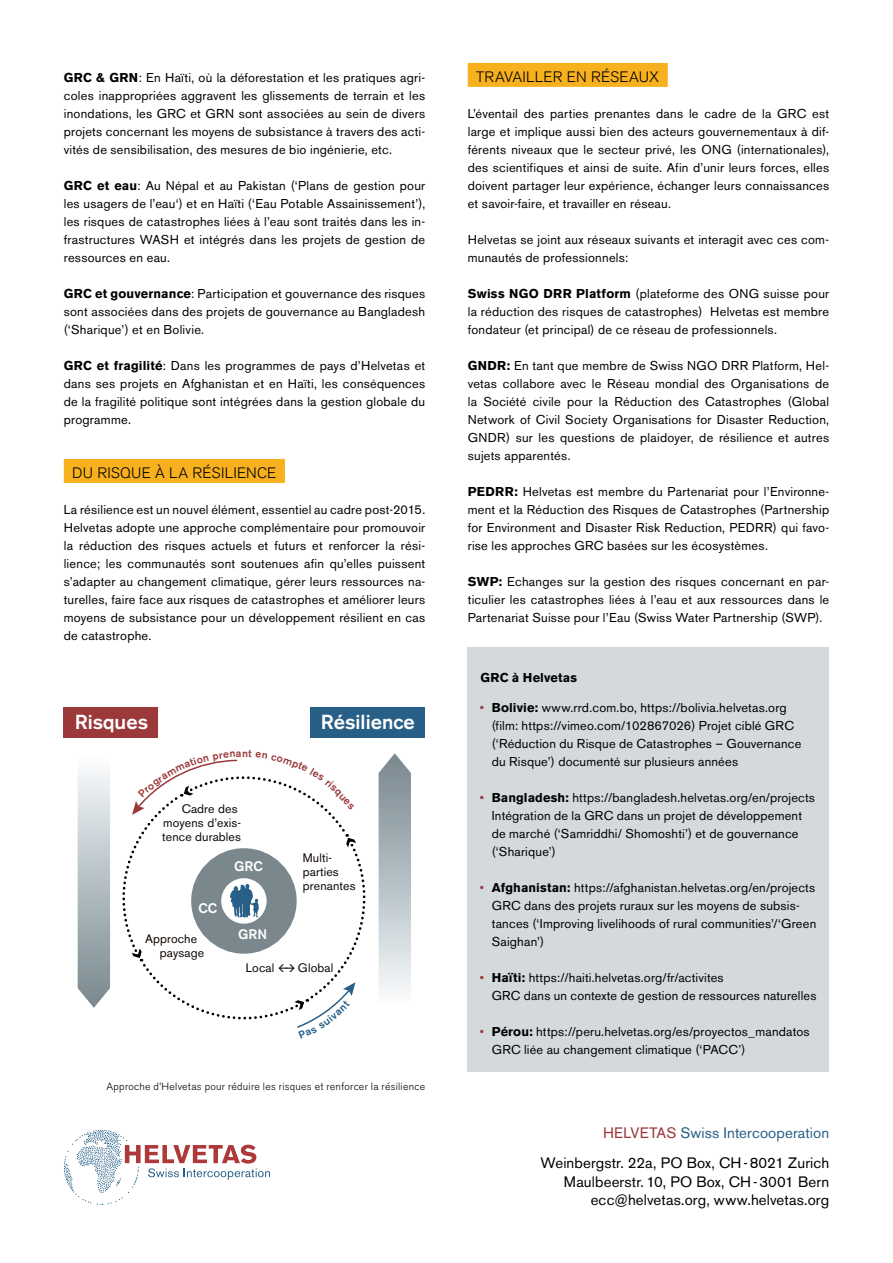
<style>
.page{position:relative;width:893px;height:1263px;background:#fff}
.page>*{position:absolute;margin:0;border:0;box-sizing:border-box;transform-origin:0 0}
.t1{font:500 20.1px "Akzidenz Grotesk BE";color:#fff}
.t2{font:15px/30.8px "Akzidenz Grotesk BE";letter-spacing:.01em;color:#000;text-align:right}
.t3{font:300 15px "Akzidenz Grotesk BE";letter-spacing:.015em;color:#000}
.t4{font:500 13.8px "Akzidenz Grotesk BE";color:#fff}
.t5{font:12.75px/18px "Akzidenz Grotesk BE";letter-spacing:.015em;color:#000;text-align:justify}
.t6{font:700 12.75px "Akzidenz Grotesk BE";letter-spacing:.015em;color:#000}
.t7{font:12.3px/13.8px "Akzidenz Grotesk BE";letter-spacing:.01em;color:#0e0702}
.t8{font:300 10.5px "Akzidenz Grotesk BE";letter-spacing:.025em;color:#000}
.s1{font-weight:700}
.s2{color:#9b383a}
.s3{color:#275f86}
</style>
<div class="page">
<div style="left:64px;top:459px;width:221px;height:24px;background:#f8b11e"></div>
<div style="left:468px;top:63px;width:200px;height:24px;background:#f8b11e"></div>
<div style="left:310px;top:707px;width:115px;height:30px;background:#275f86"></div>
<div style="left:64px;top:707px;width:94px;height:30px;background:#9b383a"></div>
<div style="left:468px;top:648px;width:361px;height:424px;background:#d4d9dc"></div>
<svg style="left:64px;top:1130px;width:206px;height:75px"></svg>
<svg style="left:78px;top:753px;width:333px;height:275px"></svg>
<p class="t5" style="left:64px;top:68px;width:363px"><span class="s1">GRC &amp; GRN</span>: En Haïti, où la déforestation et les pratiques agri&shy;coles inappropriées aggravent les glissements de terrain et les inondations, les GRC et GRN sont associées au sein de divers projets concernant les moyens de subsistance à travers des acti&shy;vités de sensibilisation, des mesures de bio ingénierie, etc.</p>
<p class="t5" style="left:64px;top:176px;width:363px"><span class="s1">GRC et eau</span>: Au Népal et au Pakistan (‘Plans de gestion pour les usagers de l’eau‘) et en Haïti (‘Eau Potable Assainissement’), les risques de catastrophes liées à l’eau sont traités dans les in&shy;frastructures WASH et intégrés dans les projets de gestion de ressources en eau.</p>
<p class="t5" style="left:64px;top:284px;width:363px"><span class="s1">GRC et gouvernance</span>: Participation et gouvernance des risques sont associées dans des projets de gouvernance au Bangladesh (‘Sharique’) et en Bolivie.</p>
<p class="t5" style="left:64px;top:356px;width:363px"><span class="s1">GRC et fragilité</span>: Dans les programmes de pays d’Helvetas et dans ses projets en Afghanistan et en Haïti, les conséquences de la fragilité politique sont intégrées dans la gestion globale du programme.</p>
<p class="t3" style="left:72px;top:464px;width:206px">DU RISQUE À LA RÉSILIENCE</p>
<p class="t5" style="left:64px;top:500px;width:363px">La résilience est un nouvel élément, essentiel au cadre post-2015.<br>Helvetas adopte une approche complémentaire pour promouvoir la réduction des risques actuels et futurs et renforcer la rési&shy;lience; les communautés sont soutenues afin qu’elles puissent s’adapter au changement climatique, gérer leurs ressources na&shy;turelles, faire face aux risques de catastrophes et améliorer leurs moyens de subsistance pour un développement résilient en cas de catastrophe.</p>
<h1 class="t1" style="left:75px;top:709px;width:75px">Risques</h1>
<h1 class="t1" style="left:321px;top:709px;width:96px">Résilience</h1>
<p class="t7" style="left:162px;top:802px;width:80px;text-indent:20px">Cadre des moyens d’exis&shy;tence durables</p>
<p class="t4" style="left:198px;top:900px;width:20px">CC</p>
<p class="t7" style="left:160px;top:932px;width:46px;text-indent:-15px">Approche paysage</p>
<p class="t4" style="left:234px;top:858px;width:30px">GRC</p>
<p class="t4" style="left:238px;top:926px;width:30px">GRN</p>
<p class="t7" style="left:303px;top:851px;width:54px">Multi&shy;parties prenantes</p>
<p class="t7" style="left:246px;top:961px;width:89px">Local → Global</p>
<p class="t8" style="left:106px;top:1080px;width:320px">Approche d’Helvetas pour réduire les risques et renforcer la résilience</p>
<p class="t3" style="left:476px;top:68px;width:185px">TRAVAILLER EN RÉSEAUX</p>
<p class="t5" style="left:468px;top:104px;width:363px">L’éventail des parties prenantes dans le cadre de la GRC est large et implique aussi bien des acteurs gouvernementaux à dif&shy;férents niveaux que le secteur privé, les ONG (internationales), des scientifiques et ainsi de suite. Afin d’unir leurs forces, elles doivent partager leur expérience, échanger leurs connaissances et savoir-faire, et travailler en réseau.</p>
<p class="t5" style="left:468px;top:230px;width:363px">Helvetas se joint aux réseaux suivants et interagit avec ces com&shy;munautés de professionnels:</p>
<p class="t5" style="left:468px;top:284px;width:363px"><span class="s1">Swiss NGO DRR Platform</span> (plateforme des ONG suisse pour la réduction des risques de catastrophes) Helvetas est membre fondateur (et principal) de ce réseau de professionnels.</p>
<p class="t5" style="left:468px;top:356px;width:363px"><span class="s1">GNDR:</span> En tant que membre de Swiss NGO DRR Platform, Hel&shy;vetas collabore avec le Réseau mondial des Organisations de la Société civile pour la Réduction des Catastrophes (Global Network of Civil Society Organisations for Disaster Reduction, GNDR) sur les questions de plaidoyer, de résilience et autres sujets apparentés.</p>
<p class="t5" style="left:468px;top:482px;width:363px"><span class="s1">PEDRR:</span> Helvetas est membre du Partenariat pour l’Environne&shy;ment et la Réduction des Risques de Catastrophes (Partnership for Environment and Disaster Risk Reduction, PEDRR) qui favo&shy;rise les approches GRC basées sur les écosystèmes.</p>
<p class="t5" style="left:468px;top:572px;width:363px"><span class="s1">SWP:</span> Echanges sur la gestion des risques concernant en par&shy;ticulier les catastrophes liées à l’eau et aux ressources dans le Partenariat Suisse pour l’Eau (Swiss Water Partnership (SWP).</p>
<p class="t6" style="left:480px;top:670px;width:98px">GRC à Helvetas</p>
<p class="t5" style="left:492px;top:698px;width:311px;text-align:left;text-indent:-12px"><span class="s2">•</span> <span class="s1">Bolivie:</span> www.rrd.com.bo, https://bolivia.helvetas.org (film: https://vimeo.com/102867026) Projet ciblé GRC (‘Réduction du Risque de Catastrophes – Gouvernance du Risque’) documenté sur plusieurs années</p>
<p class="t5" style="left:492px;top:788px;width:325px;text-align:left;text-indent:-12px"><span class="s2">•</span> <span class="s1">Bangladesh:</span> https://bangladesh.helvetas.org/en/projects Intégration de la GRC dans un projet de développement de marché (‘Samriddhi/ Shomoshti’) et de gouvernance (‘Sharique’)</p>
<p class="t5" style="left:492px;top:878px;width:326px;text-align:left;text-indent:-12px"><span class="s2">•</span> <span class="s1">Afghanistan:</span> https://afghanistan.helvetas.org/en/projects GRC dans des projets ruraux sur les moyens de subsis&shy;tances (‘Improving livelihoods of rural communities’/‘Green Saighan’)</p>
<p class="t5" style="left:492px;top:968px;width:326px;text-indent:-12px"><span class="s2">•</span> <span class="s1">Haïti:</span> https://haiti.helvetas.org/fr/activites<br>GRC dans un contexte de gestion de ressources naturelles</p>
<p class="t5" style="left:492px;top:1022px;width:319px;text-indent:-12px"><span class="s2">•</span> <span class="s1">Pérou:</span> https://peru.helvetas.org/es/proyectos_mandatos<br>GRC liée au changement climatique (‘PACC’)</p>
<p class="t2" style="left:541px;top:1117px;width:290px"><span class="s2">HELVETAS</span> <span class="s3">Swiss Intercooperation<br></span>Weinbergstr. 22a, PO Box, CH-8021 Zurich</p>
<p class="t2" style="left:564px;top:1172px;width:267px;line-height:18px">Maulbeerstr. 10, PO Box, CH-3001 Bern ecc@helvetas.org, www.helvetas.org</p>
</div>
